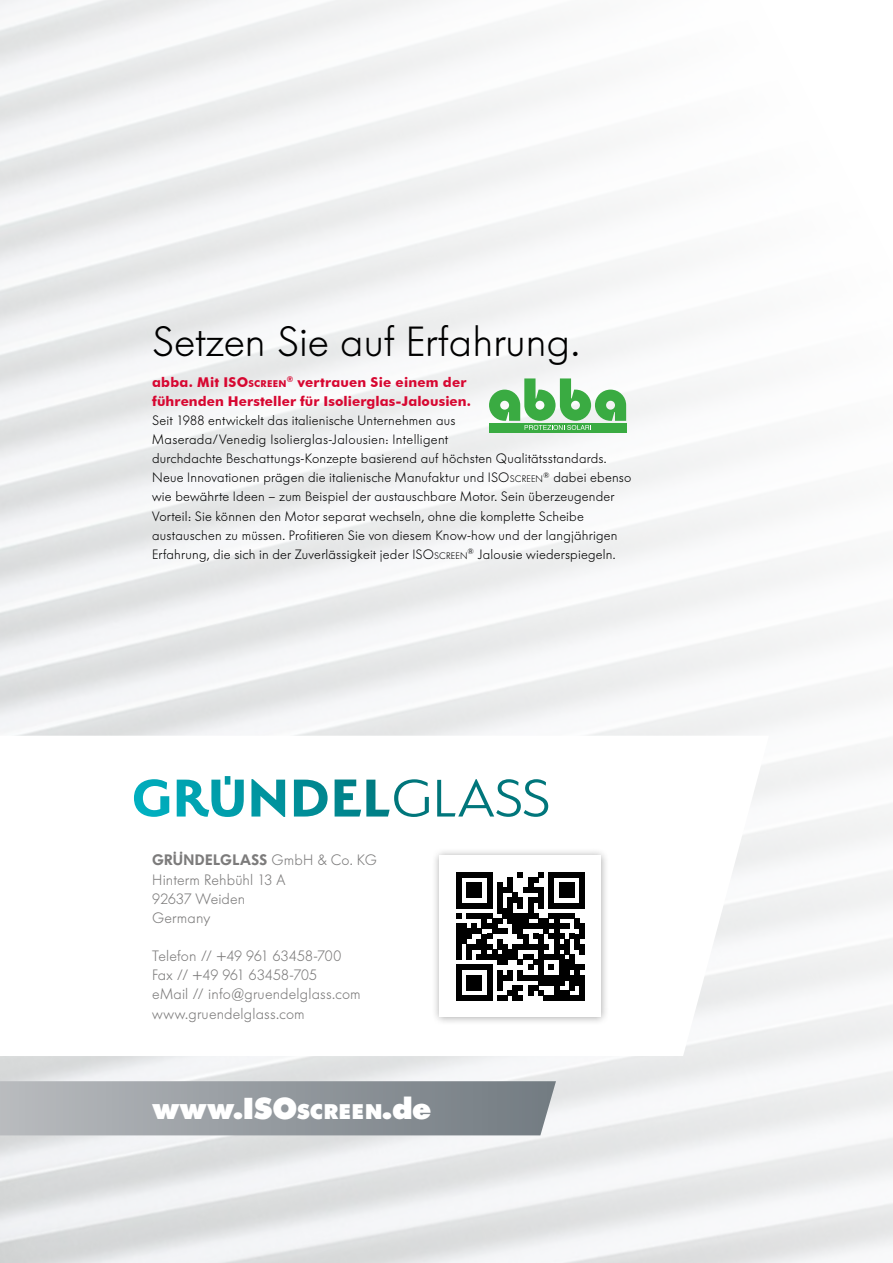
<style>
.page{position:relative;width:893px;height:1263px;background:#fff}
.page>*{position:absolute;margin:0;border:0;box-sizing:border-box;transform-origin:0 0}
.t1{font:300 42px "Futura BQ";color:#000}
.t2{font:800 30px "Futura BQ";color:#fff}
.t3{font:300 15px/19.2px "Futura BQ";letter-spacing:.01em;color:#7c7b7b}
.t4{font:300 13.5px/19.2px "Futura BQ";letter-spacing:.015em;color:#000}
.t5{font:700 13.5px/19.2px "Futura BT";letter-spacing:.01em;color:#d70731}
.s1{font-size:9.45px}
.s2{font-weight:600}
.s3{font-style:inherit}
.s4{font-size:21px}
</style>
<div class="page">
<img style="left:0;top:0;width:893px;height:1263px">
<div style="left:489px;top:423px;width:137px;height:9px;background:#3aab42"></div>
<svg style="left:489px;top:378px;width:137px;height:52px"></svg>
<svg style="left:0;top:736px;width:769px;height:320px"></svg>
<div style="left:431px;top:847px;width:179px;height:178px;background:#000;opacity:.35"></div>
<div style="left:440px;top:856px;width:161px;height:161px;background:#fff"></div>
<svg style="left:0;top:1081px;width:556px;height:54px;background:#969ca1"></svg>
<svg style="left:456px;top:872px;width:129px;height:129px"></svg>
<div style="left:580px;top:975px;width:5px;height:15px;background:#000"></div>
<div style="left:580px;top:990px;width:5px;height:11px;background:#000"></div>
<svg style="left:437px;top:779px;width:111px;height:38px"></svg>
<svg style="left:134px;top:776px;width:295px;height:41px"></svg>
<h1 class="t1" style="left:152px;top:317px;width:429px">Setzen Sie auf Erfahrung.</h1>
<p class="t5" style="left:152px;top:372px;width:320px">abba. Mit ISO<span class="s1">SCREEN</span><sup>®</sup> vertrauen Sie einem der führenden Hersteller für Isolierglas-Jalousien.</p>
<p class="t4" style="left:152px;top:411px;width:481px">Seit 1988 entwickelt das italienische Unternehmen aus<br>Maserada/Venedig Isolierglas-Jalousien: Intelligent<br>durchdachte Beschattungs-Konzepte basierend auf höchsten Qualitätsstandards.<br>Neue Innovationen prägen die italienische Manufaktur und ISO<span class="s1">SCREEN</span><sup>®</sup> dabei ebenso wie bewährte Ideen – zum Beispiel der austauschbare Motor. Sein überzeugender Vorteil: Sie können den Motor separat wechseln, ohne die komplette Scheibe austauschen zu müssen. Profitieren Sie von diesem Know-how und der langjährigen Erfahrung, die sich in der Zuverlässigkeit jeder ISO<span class="s1">SCREEN</span><sup>®</sup> Jalousie wiederspiegeln.</p>
<p class="t3" style="left:152px;top:851px;width:226px"><span class="s2">GRÜNDELGLASS</span> GmbH &amp; Co. KG<br>Hinterm Rehbühl 13 A<br>92637 Weiden<br>Germany</p>
<p class="t3" style="left:152px;top:946px;width:210px">Telefon // +49 961 63458-700<br>Fax // +49 961 63458-705<br>eMail // info@gruendelglass.com www.gruendelglass.com</p>
<h2 class="t2" style="left:152px;top:1091px;width:281px">www.<span class="s3">ISO</span><span class="s4">SCREEN</span>.de</h2>
</div>
